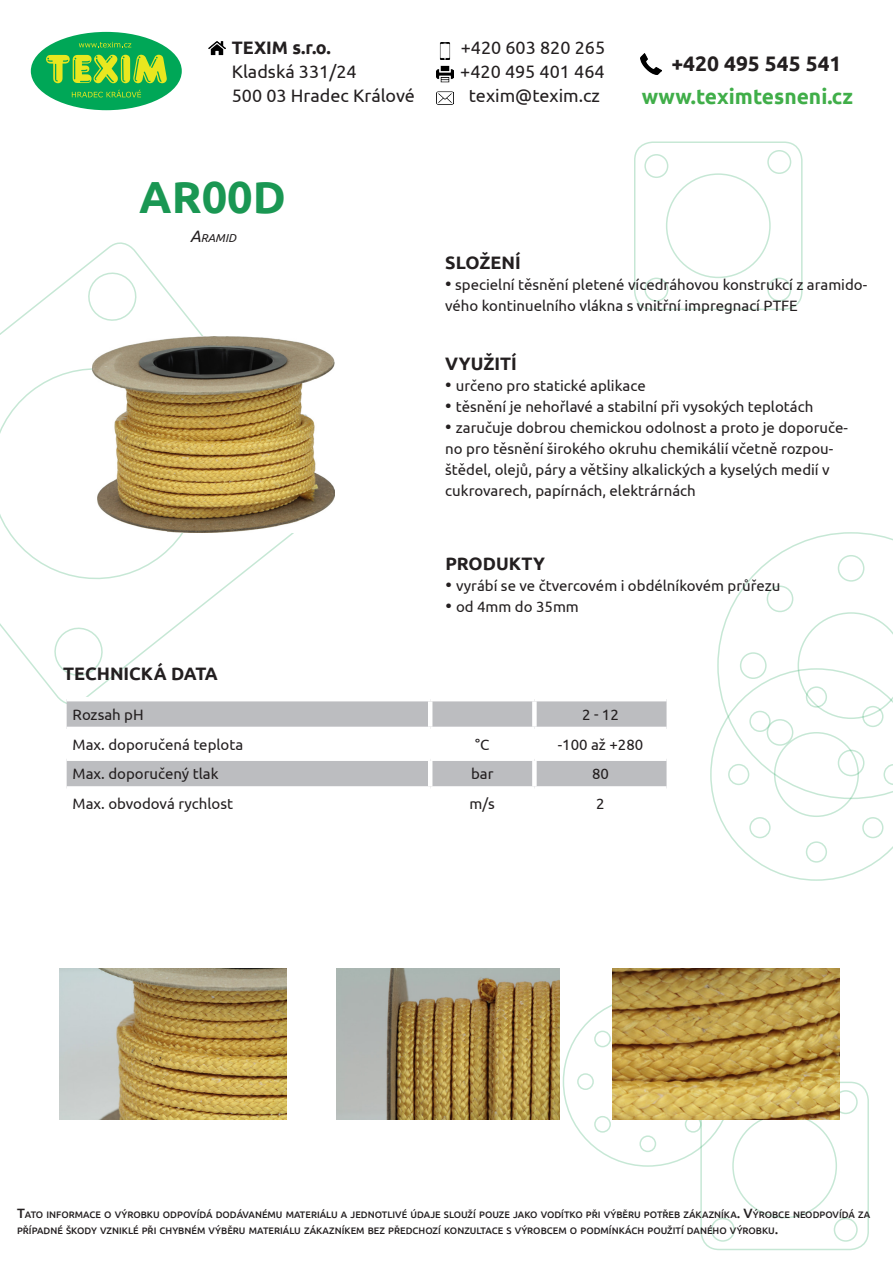
<style>
.page{position:relative;width:893px;height:1263px;background:#fff}
.page>*{position:absolute;margin:0;border:0;box-sizing:border-box;transform-origin:0 0}
.t1{font:700 45px "Ubuntu";color:#1a9753}
.t2{font:700 21px "Ubuntu";color:#40ae49}
.t3{font:700 21px "Ubuntu";color:#231f20}
.t4{font:18px "Ubuntu";color:#231f20}
.t5{font:700 18px "Ubuntu";color:#231f20}
.t6{font:15px/21px "Ubuntu";color:#231f20}
.t7{font:italic 11.55px "Ubuntu";color:#231f20}
.t8{font:500 9.45px/16.2px "Ubuntu";color:#231f20}
.s1{font-size:16.5px}
.s2{font-size:18px}
.s3{font-size:13.5px}
</style>
<div class="page">
<svg style="left:0;top:242px;width:294px;height:469px"></svg>
<svg style="left:85px;top:270px;width:54px;height:53px"></svg>
<svg style="left:52px;top:625px;width:53px;height:53px"></svg>
<svg style="left:0;top:356px;width:214px;height:236px"></svg>
<svg style="left:728px;top:532px;width:165px;height:80px"></svg>
<svg style="left:710px;top:612px;width:183px;height:269px"></svg>
<div style="left:838px;top:555px;width:26px;height:27px;border:2px solid #19a155;border-radius:50%"></div>
<div style="left:838px;top:750px;width:26px;height:26px;border:2px solid #19a155;border-radius:50%"></div>
<div style="left:740px;top:652px;width:27px;height:27px;border:2px solid #19a155;border-radius:50%"></div>
<div style="left:767px;top:719px;width:26px;height:27px;border:2px solid #19a155;border-radius:50%"></div>
<div style="left:767px;top:585px;width:26px;height:27px;border:2px solid #19a155;border-radius:50%"></div>
<div style="left:634px;top:141px;width:169px;height:169px;border:2px solid #19a155;border-radius:18px"></div>
<div style="left:767px;top:150px;width:24px;height:24px;border:2px solid #19a155;border-radius:50%"></div>
<div style="left:644px;top:154px;width:24px;height:24px;border:2px solid #19a155;border-radius:50%"></div>
<div style="left:644px;top:278px;width:24px;height:24px;border:2px solid #19a155;border-radius:50%"></div>
<div style="left:767px;top:278px;width:24px;height:24px;border:2px solid #19a155;border-radius:50%"></div>
<div style="left:666px;top:173px;width:105px;height:105px;border:2px solid #19a155;border-radius:50%"></div>
<div style="left:31px;top:32px;width:151px;height:78px;background:#00a757;border-radius:50%"></div>
<svg style="left:46px;top:55px;width:121px;height:28px"></svg>
<svg style="left:79px;top:42px;width:52px;height:5px"></svg>
<svg style="left:72px;top:90px;width:69px;height:7px"></svg>
<img style="left:209px;top:41px;width:17px;height:15px">
<img style="left:436px;top:66px;width:17px;height:17px">
<img style="left:439px;top:42px;width:12px;height:17px">
<img style="left:436px;top:91px;width:17px;height:14px">
<img style="left:640px;top:53px;width:22px;height:21px">
<div style="left:700px;top:1082px;width:169px;height:168px;border:2px solid #19a155;border-radius:18px"></div>
<div style="left:834px;top:1090px;width:24px;height:24px;border:2px solid #19a155;border-radius:50%"></div>
<div style="left:711px;top:1218px;width:24px;height:24px;border:2px solid #19a155;border-radius:50%"></div>
<div style="left:834px;top:1218px;width:24px;height:24px;border:2px solid #19a155;border-radius:50%"></div>
<div style="left:639px;top:1135px;width:17px;height:17px;border:2px solid #19a155;border-radius:50%"></div>
<div style="left:577px;top:1073px;width:17px;height:17px;border:2px solid #19a155;border-radius:50%"></div>
<div style="left:594px;top:1116px;width:17px;height:17px;border:2px solid #19a155;border-radius:50%"></div>
<div style="left:685px;top:1116px;width:16px;height:17px;border:2px solid #19a155;border-radius:50%"></div>
<div style="left:594px;top:1030px;width:17px;height:17px;border:2px solid #19a155;border-radius:50%"></div>
<div style="left:67px;top:701px;width:599px;height:85px;background:#bcbdc0"></div>
<svg style="left:67px;top:731px;width:599px;height:25px"></svg>
<hr style="left:67px;top:697px;width:363px;height:4px;background:#fff">
<hr style="left:428px;top:701px;width:4px;height:26px;background:#fff">
<div style="left:532px;top:701px;width:5px;height:26px;background:#fff"></div>
<hr style="left:428px;top:731px;width:4px;height:25px;background:#fff">
<div style="left:532px;top:731px;width:5px;height:25px;background:#fff"></div>
<hr style="left:428px;top:761px;width:4px;height:25px;background:#fff">
<div style="left:532px;top:761px;width:5px;height:25px;background:#fff"></div>
<hr style="left:67px;top:727px;width:363px;height:4px;background:#fff">
<hr style="left:430px;top:727px;width:104px;height:4px;background:#fff">
<hr style="left:534px;top:727px;width:132px;height:4px;background:#fff">
<div style="left:67px;top:756px;width:363px;height:5px;background:#fff"></div>
<div style="left:430px;top:756px;width:104px;height:5px;background:#fff"></div>
<div style="left:534px;top:756px;width:132px;height:5px;background:#fff"></div>
<img style="left:92px;top:336px;width:243px;height:196px">
<img style="left:60px;top:968px;width:226px;height:151px">
<img style="left:336px;top:968px;width:224px;height:151px">
<img style="left:612px;top:968px;width:227px;height:151px">
<p class="t5" style="left:232px;top:37px;width:100px">TEXIM s.r.o.</p>
<p class="t4" style="left:461px;top:37px;width:146px">+420 603 820 265</p>
<p class="t4" style="left:232px;top:61px;width:126px">Kladská 331/24</p>
<p class="t4" style="left:460px;top:61px;width:146px">+420 495 401 464</p>
<p class="t4" style="left:232px;top:85px;width:185px">500 03 Hradec Králové</p>
<p class="t4" style="left:469px;top:85px;width:133px">texim@texim.cz</p>
<p class="t1" style="left:139px;top:170px;width:148px">AR00D</p>
<p class="t7" style="left:190px;top:231px;width:47px"><span class="s1">A</span>RAMID</p>
<p class="t3" style="left:671px;top:50px;width:172px">+420 495 545 541</p>
<p class="t2" style="left:642px;top:83px;width:213px">www.teximtesneni.cz</p>
<p class="t5" style="left:445px;top:252px;width:77px">SLOŽENÍ</p>
<p class="t6" style="left:445px;top:274px;width:423px"><span class="s2">•</span> specielní těsnění pletené vícedráhovou konstrukcí z aramido&shy;vého kontinuelního vlákna s vnitřní impregnací PTFE</p>
<p class="t5" style="left:445px;top:353px;width:73px">VYUŽITÍ</p>
<p class="t6" style="left:445px;top:375px;width:202px"><span class="s2">•</span> určeno pro statické aplikace</p>
<p class="t6" style="left:445px;top:396px;width:370px"><span class="s2">•</span> těsnění je nehořlavé a stabilní při vysokých teplotách</p>
<p class="t6" style="left:445px;top:417px;width:404px"><span class="s2">•</span> zaručuje dobrou chemickou odolnost a proto je doporuče&shy;no pro těsnění širokého okruhu chemikálií včetně rozpou&shy;štědel, olejů, páry a většiny alkalických a kyselých medií v cukrovarech, papírnách, elektrárnách</p>
<p class="t5" style="left:445px;top:552px;width:101px">PRODUKTY</p>
<p class="t6" style="left:445px;top:574px;width:336px"><span class="s2">•</span> vyrábí se ve čtvercovém i obdélníkovém průřezu</p>
<p class="t6" style="left:445px;top:595px;width:135px"><span class="s2">•</span> od 4mm do 35mm</p>
<p class="t5" style="left:63px;top:662px;width:156px">TECHNICKÁ DATA</p>
<p class="t6" style="left:73px;top:703px;width:73px">Rozsah pH</p>
<p class="t6" style="left:582px;top:703px;width:38px">2 - 12</p>
<p class="t6" style="left:73px;top:733px;width:172px">Max. doporučená teplota</p>
<p class="t6" style="left:475px;top:733px;width:16px">°C</p>
<p class="t6" style="left:558px;top:733px;width:87px">-100 až +280</p>
<p class="t6" style="left:73px;top:763px;width:147px">Max. doporučený tlak</p>
<p class="t6" style="left:471px;top:763px;width:24px">bar</p>
<p class="t6" style="left:592px;top:763px;width:18px">80</p>
<p class="t6" style="left:73px;top:793px;width:162px">Max. obvodová rychlost</p>
<p class="t6" style="left:470px;top:793px;width:27px">m/s</p>
<p class="t6" style="left:596px;top:793px;width:10px">2</p>
<p class="t8" style="left:17px;top:1206px;width:855px"><span class="s3">T</span>ATO INFORMACE O VÝROBKU ODPOVÍDÁ DODÁVANÉMU MATERIÁLU A JEDNOTLIVÉ ÚDAJE SLOUŽÍ POUZE JAKO VODÍTKO PŘI VÝBĚRU POTŘEB ZÁKAZNÍKA<span class="s3">. V</span>ÝROBCE NEODPOVÍDÁ ZA<br>PŘÍPADNÉ ŠKODY VZNIKLÉ PŘI CHYBNÉM VÝBĚRU MATERIÁLU ZÁKAZNÍKEM BEZ PŘEDCHOZÍ KONZULTACE S VÝROBCEM O PODMÍNKÁCH POUŽITÍ DANÉHO VÝROBKU<span class="s3">.</span></p>
</div>
